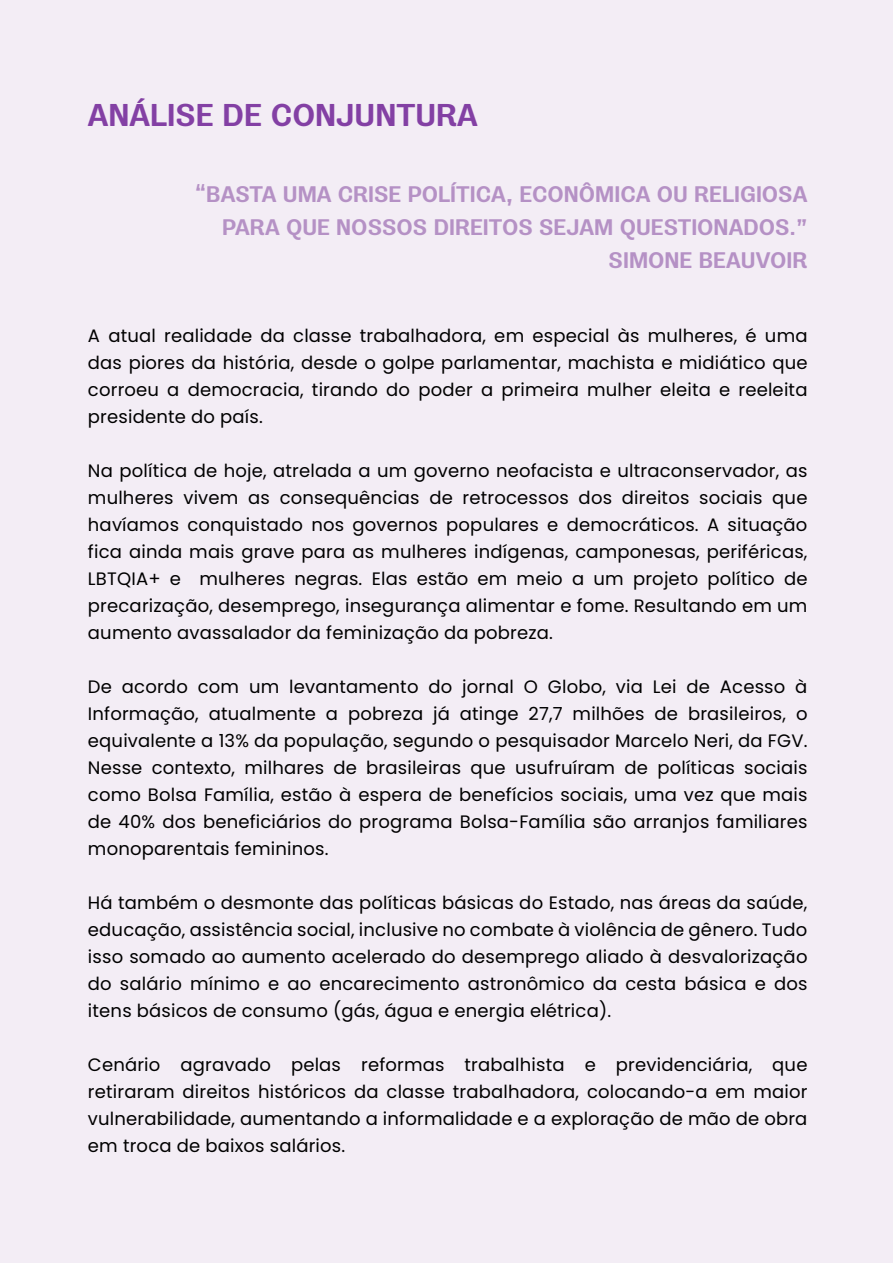
<style>
.page{position:relative;width:893px;height:1263px;background:#f3edf5}
.page>*{position:absolute;margin:0;border:0;box-sizing:border-box;transform-origin:0 0}
.Títulos{font:700 31.5px "Trivia Grotesk R2";color:#8340a4}
.Subtitulo{font:700 22.5px "Trivia Grotesk R2";color:#b591c5}
.Texto_Corrido{font:18px/27px "Poppins";letter-spacing:.01em;color:#000;text-align:justify}
</style>
<div class="page">
<p class="Títulos" style="left:88px;top:97px;width:391px">ANÁLISE DE CONJUNTURA</p>
<p class="Subtitulo" style="left:195px;top:181px;width:614px">“BASTA UMA CRISE POLÍTICA, ECONÔMICA OU RELIGIOSA</p>
<p class="Subtitulo" style="left:222px;top:214px;width:587px">PARA QUE NOSSOS DIREITOS SEJAM QUESTIONADOS.”</p>
<p class="Subtitulo" style="left:609px;top:247px;width:200px">SIMONE BEAUVOIR</p>
<p class="Texto_Corrido" style="left:88px;top:322px;width:721px">A atual realidade da classe trabalhadora, em especial às mulheres, é uma das piores da história, desde o golpe parlamentar, machista e midiático que corroeu a democracia, tirando do poder a primeira mulher eleita e reeleita presidente do país.</p>
<p class="Texto_Corrido" style="left:88px;top:457px;width:721px">Na política de hoje, atrelada a um governo neofacista e ultraconservador, as mulheres vivem as consequências de retrocessos dos direitos sociais que havíamos conquistado nos governos populares e democráticos. A situação fica ainda mais grave para as mulheres indígenas, camponesas, periféricas, LBTQIA+ e mulheres negras. Elas estão em meio a um projeto político de precarização, desemprego, insegurança alimentar e fome. Resultando em um aumento avassalador da feminização da pobreza.</p>
<p class="Texto_Corrido" style="left:88px;top:673px;width:721px">De acordo com um levantamento do jornal O Globo, via Lei de Acesso à Informação, atualmente a pobreza já atinge 27,7 milhões de brasileiros, o equivalente a 13% da população, segundo o pesquisador Marcelo Neri, da FGV.<br>Nesse contexto, milhares de brasileiras que usufruíram de políticas sociais como Bolsa Família, estão à espera de benefícios sociais, uma vez que mais de 40% dos beneficiários do programa Bolsa-Família são arranjos familiares monoparentais femininos.</p>
<p class="Texto_Corrido" style="left:88px;top:889px;width:721px">Há também o desmonte das políticas básicas do Estado, nas áreas da saúde, educação, assistência social, inclusive no combate à violência de gênero. Tudo isso somado ao aumento acelerado do desemprego aliado à desvalorização do salário mínimo e ao encarecimento astronômico da cesta básica e dos itens básicos de consumo (gás, água e energia elétrica).</p>
<p class="Texto_Corrido" style="left:88px;top:1051px;width:721px">Cenário agravado pelas reformas trabalhista e previdenciária, que retiraram direitos históricos da classe trabalhadora, colocando-a em maior vulnerabilidade, aumentando a informalidade e a exploração de mão de obra em troca de baixos salários.</p>
</div>
